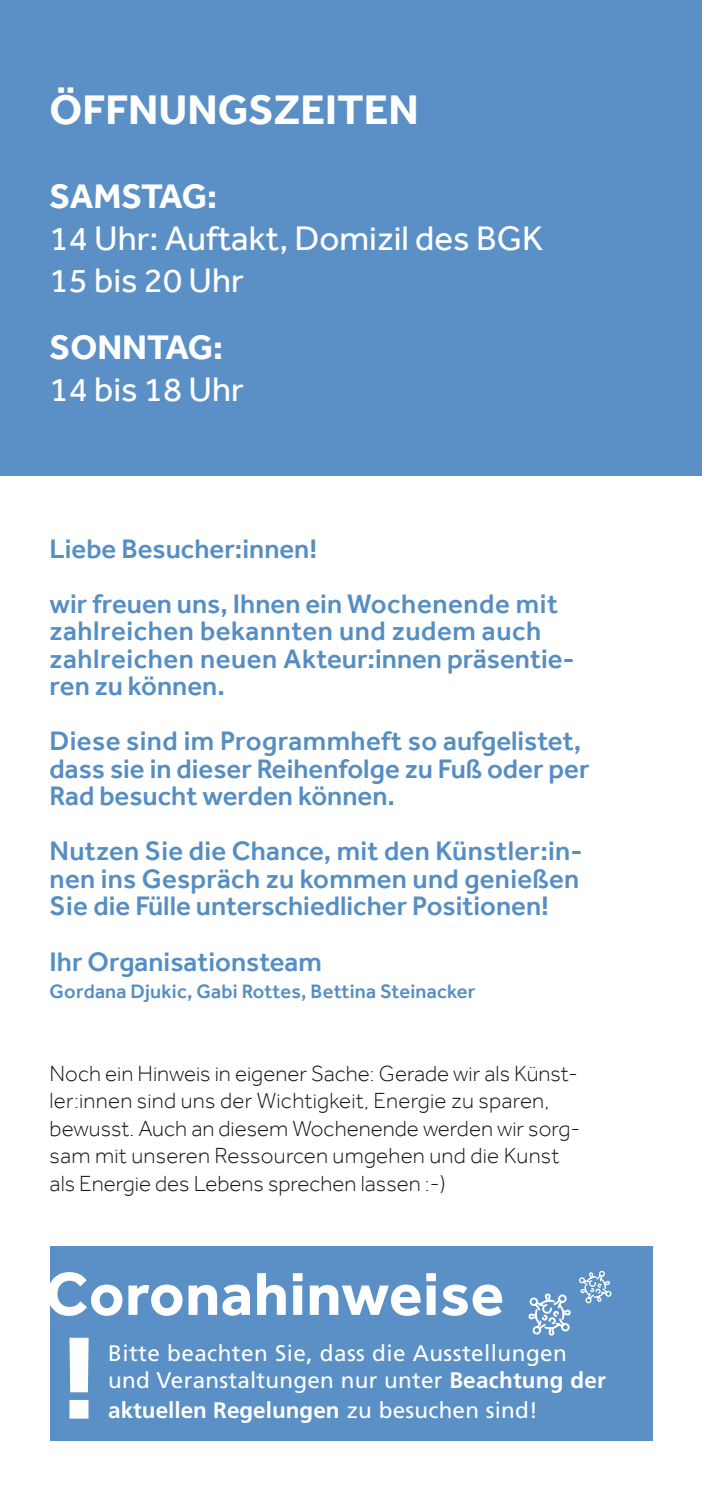
<style>
.page{position:relative;width:702px;height:1489px;background:#fff}
.page>*{position:absolute;margin:0;border:0;box-sizing:border-box;transform-origin:0 0}
.t1{font:700 62.5px "Effra";letter-spacing:.01em;color:#fff}
.t2{font:700 42.5px "Effra";color:#fff}
.t3{font:35px/42px "Effra";color:#fff}
.t4{font:700 35px "Effra";letter-spacing:-.01em;color:#fff}
.t5{font:500 27.5px/27.5px "Effra";color:#558ec3}
.t6{font:500 27.5px/27.5px "Effra";letter-spacing:.02em;color:#558ec3}
.t7{font:300 22.5px/27.5px "Effra";color:#151616}
.t8{font:22.5px/27px "Frutiger LT Std";letter-spacing:.02em;color:#fff}
.t9{font:700 22.5px "Frutiger LT Std";color:#fff}
.t10{font:500 20px "Effra";letter-spacing:.01em;color:#558ec3}
.s1{font-weight:700}
.s2{font-weight:400}
</style>
<div class="page">
<div style="left:0;top:0;width:702px;height:475px;background:#5a90c5"></div>
<div style="left:50px;top:1245px;width:602px;height:195px;background:#5a90c5"></div>
<svg style="left:579px;top:1270px;width:33px;height:34px"></svg>
<svg style="left:528px;top:1293px;width:43px;height:43px"></svg>
<svg style="left:69px;top:1337px;width:20px;height:81px;background:#e3ecf5"></svg>
<h2 class="t2" style="left:50px;top:85px;width:370px">ÖFFNUNGSZEITEN</h2>
<p class="t4" style="left:50px;top:176px;width:169px">SAMSTAG:</p>
<p class="t3" style="left:50px;top:217px;width:495px">14 Uhr: Auftakt, Domizil des BGK<br>15 bis 20 Uhr</p>
<p class="t4" style="left:50px;top:327px;width:175px">SONNTAG:</p>
<p class="t3" style="left:50px;top:368px;width:196px">14 bis 18 Uhr</p>
<p class="t5" style="left:50px;top:521px;width:510px;line-height:55px">Liebe Besucher:innen!<br>wir freuen uns, Ihnen ein Wochenende mit</p>
<p class="t6" style="left:50px;top:617px;width:526px">zahlreichen bekannten und zudem auch zahlreichen neuen Akteur:innen präsentie&shy;ren zu können.</p>
<p class="t5" style="left:50px;top:727px;width:541px">Diese sind im Programmheft so aufgelistet, dass sie in dieser Reihenfolge zu Fuß oder per<br>Rad besucht werden können.</p>
<p class="t5" style="left:50px;top:837px;width:534px">Nutzen Sie die Chance, mit den Künstler:in&shy;nen ins Gespräch zu kommen und genießen<br>Sie die Fülle unterschiedlicher Positionen!</p>
<p class="t5" style="left:50px;top:947px;width:274px">Ihr Organisationsteam</p>
<p class="t10" style="left:50px;top:979px;width:427px">Gordana Djukic, Gabi Rottes, Bettina Steinacker</p>
<p class="t7" style="left:50px;top:1058px;width:532px">Noch ein Hinweis in eigener Sache: Gerade wir als Künst&shy;ler:innen sind uns der Wichtigkeit, Energie zu sparen, bewusst. Auch an diesem Wochenende werden wir sorg&shy;sam mit unseren Ressourcen umgehen und die Kunst als Energie des Lebens sprechen lassen :-)</p>
<h1 class="t1" style="left:45px;top:1256px;width:460px">Coronahinweise</h1>
<p class="t8" style="left:108px;top:1339px;width:499px">Bitte beachten Sie, dass die Ausstellungen und Veranstaltungen nur unter <span class="s1">Beachtung der</span></p>
<p class="t9" style="left:108px;top:1396px;width:431px">aktuellen Regelungen <span class="s2">zu besuchen sind!</span></p>
</div>
